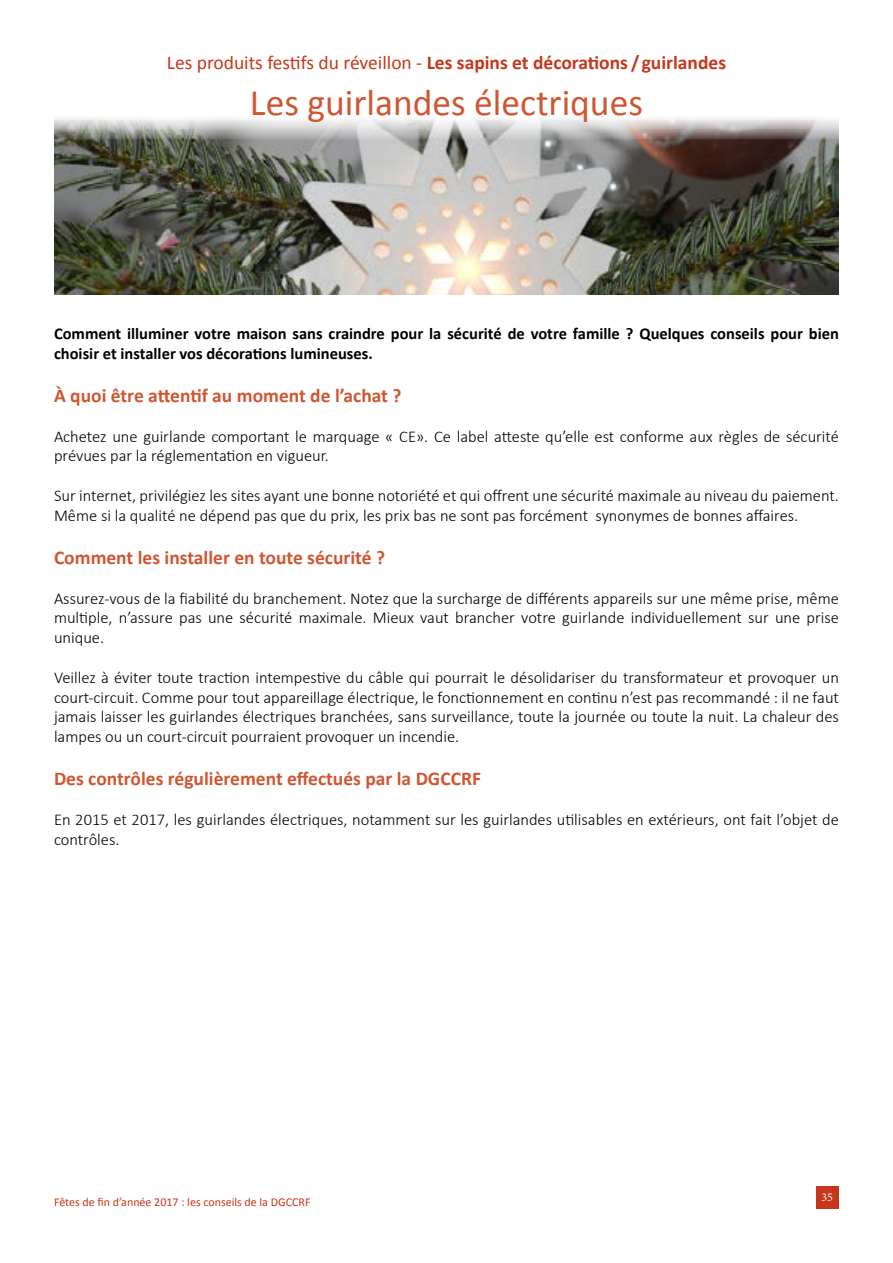
<style>
.page{position:relative;width:893px;height:1263px;background:#fff}
.page>*{position:absolute;margin:0;border:0;box-sizing:border-box;transform-origin:0 0}
.t1{font:37.5px "Calibri";color:#d05632}
.t2{font:700 19.5px "Calibri";color:#d05632}
.t3{font:700 19.5px "Calibri";color:#c7361b}
.t4{font:300 16.5px/19.8px "Calibri";color:#000}
.t5{font:700 16.5px/19.8px "Calibri";color:#000}
.t6{font:12px "Calibri";color:#c7361b}
.t7{font:12px "Minion Pro";color:#fff}
.s1{font-weight:400}
</style>
<div class="page">
<div style="left:816px;top:1186px;width:23px;height:23px;background:#c7361b"></div>
<img style="left:54px;top:118px;width:785px;height:177px">
<p class="t3" style="left:167px;top:50px;width:561px"><span class="s1">Les produits festifs du réveillon -</span> Les sapins et décorations / guirlandes</p>
<h1 class="t1" style="left:250px;top:78px;width:395px">Les guirlandes électriques</h1>
<p class="t5" style="left:54px;top:324px;width:786px">Comment illuminer votre maison sans craindre pour la sécurité de votre famille ? Quelques conseils pour bien choisir et installer vos décorations lumineuses.</p>
<p class="t2" style="left:54px;top:383px;width:349px">À quoi être attentif au moment de l’achat ?</p>
<p class="t4" style="left:54px;top:426px;width:786px">Achetez une guirlande comportant le marquage « CE». Ce label atteste qu’elle est conforme aux règles de sécurité prévues par la réglementation en vigueur.</p>
<p class="t4" style="left:54px;top:485px;width:786px">Sur internet, privilégiez les sites ayant une bonne notoriété et qui offrent une sécurité maximale au niveau du paiement.<br>Même si la qualité ne dépend pas que du prix, les prix bas ne sont pas forcément synonymes de bonnes affaires.</p>
<p class="t2" style="left:54px;top:545px;width:332px">Comment les installer en toute sécurité ?</p>
<p class="t4" style="left:54px;top:588px;width:786px;text-align:justify">Assurez-vous de la fiabilité du branchement. Notez que la surcharge de différents appareils sur une même prise, même multiple, n’assure pas une sécurité maximale. Mieux vaut brancher votre guirlande individuellement sur une prise unique.</p>
<p class="t4" style="left:54px;top:667px;width:786px;text-align:justify">Veillez à éviter toute traction intempestive du câble qui pourrait le désolidariser du transformateur et provoquer un court-circuit. Comme pour tout appareillage électrique, le fonctionnement en continu n’est pas recommandé : il ne faut jamais laisser les guirlandes électriques branchées, sans surveillance, toute la journée ou toute la nuit. La chaleur des lampes ou un court‐circuit pourraient provoquer un incendie.</p>
<p class="t2" style="left:54px;top:766px;width:428px">Des contrôles régulièrement effectués par la DGCCRF</p>
<p class="t4" style="left:54px;top:809px;width:786px">En 2015 et 2017, les guirlandes électriques, notamment sur les guirlandes utilisables en extérieurs, ont fait l’objet de contrôles.</p>
<p class="t6" style="left:54px;top:1194px;width:258px">Fêtes de fin d’année 2017 : les conseils de la DGCCRF</p>
<p class="t7" style="left:821px;top:1189px;width:13px">35</p>
</div>
